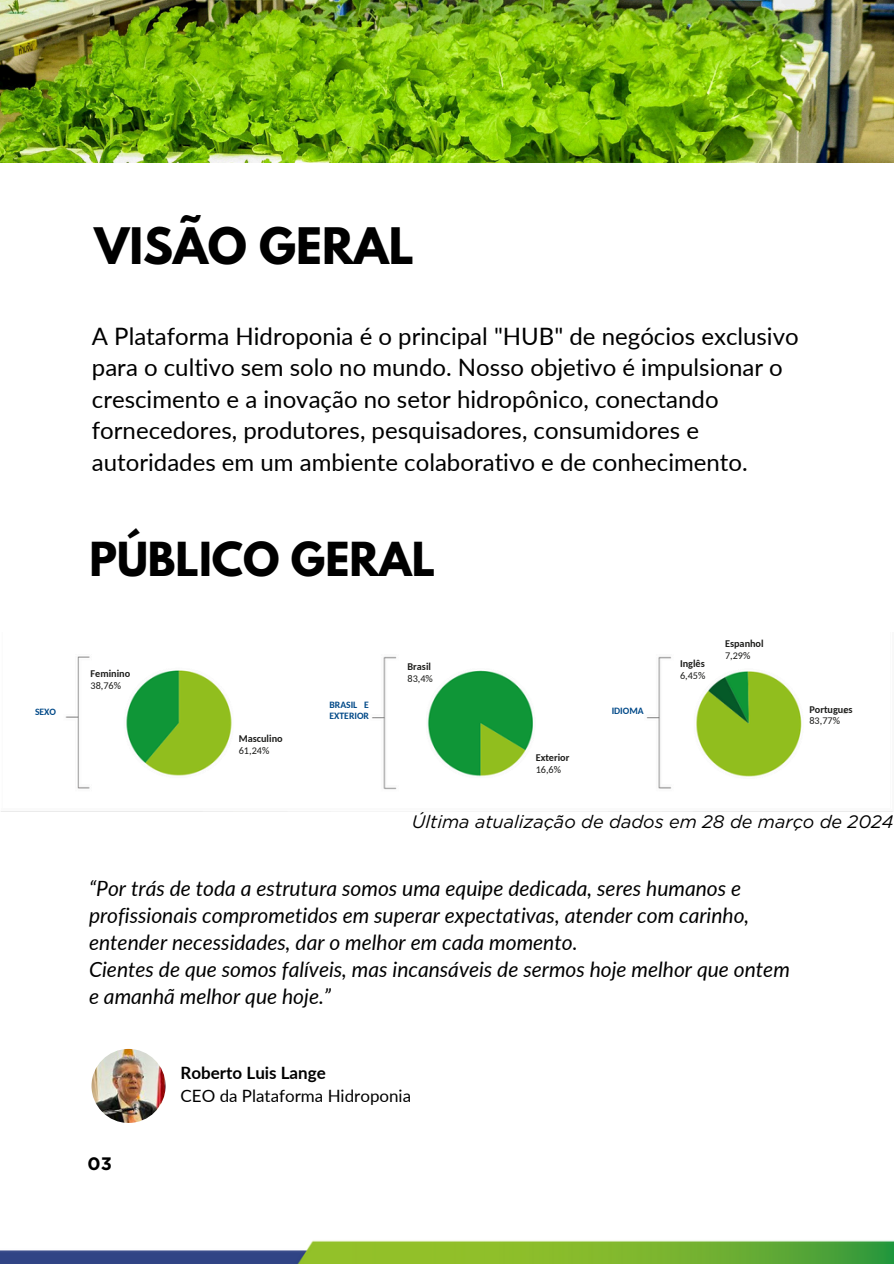
<style>
.page{position:relative;width:894px;height:1264px;background:#fff}
.page>*{position:absolute;margin:0;border:0;box-sizing:border-box;transform-origin:0 0}
.t1{font:700 44.55px "League Spartan";color:#000}
.t2{font:700 41.55px "League Spartan";color:#000}
.t3{font:24px/31.5px "Lato";color:#000}
.t4{font:italic 21px/27px "Lato";color:#000}
.t5{font:italic 18px "Gotham";color:#000}
.t6{font:700 18px "Gotham";color:#000}
.t7{font:16.95px "Lato";color:#000}
.t8{font:700 16.95px "Lato";color:#000}
.t9{font:700 10.2px/12px "Carlito";color:#1d1d1b}
.t10{font:700 9.6px/11.1px "Carlito";color:#004988}
.s1{font-weight:400}
</style>
<div class="page">
<img style="left:91px;top:1048px;width:74px;height:74px;border-radius:50%">
<img style="left:0;top:0;width:893px;height:162px">
<img style="left:65px;top:656px;width:782px;height:134px">
<img style="left:0;top:1240px;width:893px;height:23px">
<h2 class="t1" style="left:94px;top:224px;width:321px">VISÃO GERAL</h2>
<h1 class="t3" style="left:92px;top:319px;width:708px">A Plataforma Hidroponia é o principal "HUB" de negócios exclusivo para o cultivo sem solo no mundo. Nosso objetivo é impulsionar o crescimento e a inovação no setor hidropônico, conectando fornecedores, produtores, pesquisadores, consumidores e autoridades em um ambiente colaborativo e de conhecimento.</h1>
<h4 class="t2" style="left:89px;top:538px;width:347px">PÚBLICO GERAL</h4>
<p class="t9" style="left:90px;top:668px;width:41px">Feminino<br><span class="s1">38,76%</span></p>
<p class="t9" style="left:407px;top:661px;width:27px">Brasil<br><span class="s1">83,4%</span></p>
<h6 class="t10" style="left:35px;top:707px;width:23px">SEXO</h6>
<p class="t10" style="left:329px;top:700px;width:41px">BRASIL E<br>EXTERIOR</p>
<p class="t10" style="left:611px;top:706px;width:33px">IDIOMA</p>
<h6 class="t9" style="left:239px;top:733px;width:45px">Masculino<br><span class="s1">61,24%</span></h6>
<h6 class="t9" style="left:535px;top:752px;width:35px">Exterior<br><span class="s1">16,6%</span></h6>
<p class="t9" style="left:679px;top:659px;width:27px;line-height:11.1px">Inglês<br><span class="s1">6,45%</span></p>
<p class="t9" style="left:724px;top:638px;width:40px">Espanhol<br><span class="s1">7,29%</span></p>
<p class="t9" style="left:809px;top:704px;width:45px;line-height:11.1px">Portugues<br><span class="s1">83,77%</span></p>
<p class="t5" style="left:411px;top:811px;width:483px">Última atualização de dados em 28 de março de 2024</p>
<h5 class="t4" style="left:89px;top:874px;width:702px">“Por trás de toda a estrutura somos uma equipe dedicada, seres humanos e profissionais comprometidos em superar expectativas, atender com carinho, entender necessidades, dar o melhor em cada momento.<br>Cientes de que somos falíveis, mas incansáveis de sermos hoje melhor que ontem e amanhã melhor que hoje.”</h5>
<p class="t6" style="left:87px;top:1152px;width:26px">03</p>
<h3 class="t8" style="left:180px;top:1062px;width:147px">Roberto Luis Lange</h3>
<p class="t7" style="left:180px;top:1084px;width:232px">CEO da Plataforma Hidroponia</p>
</div>
